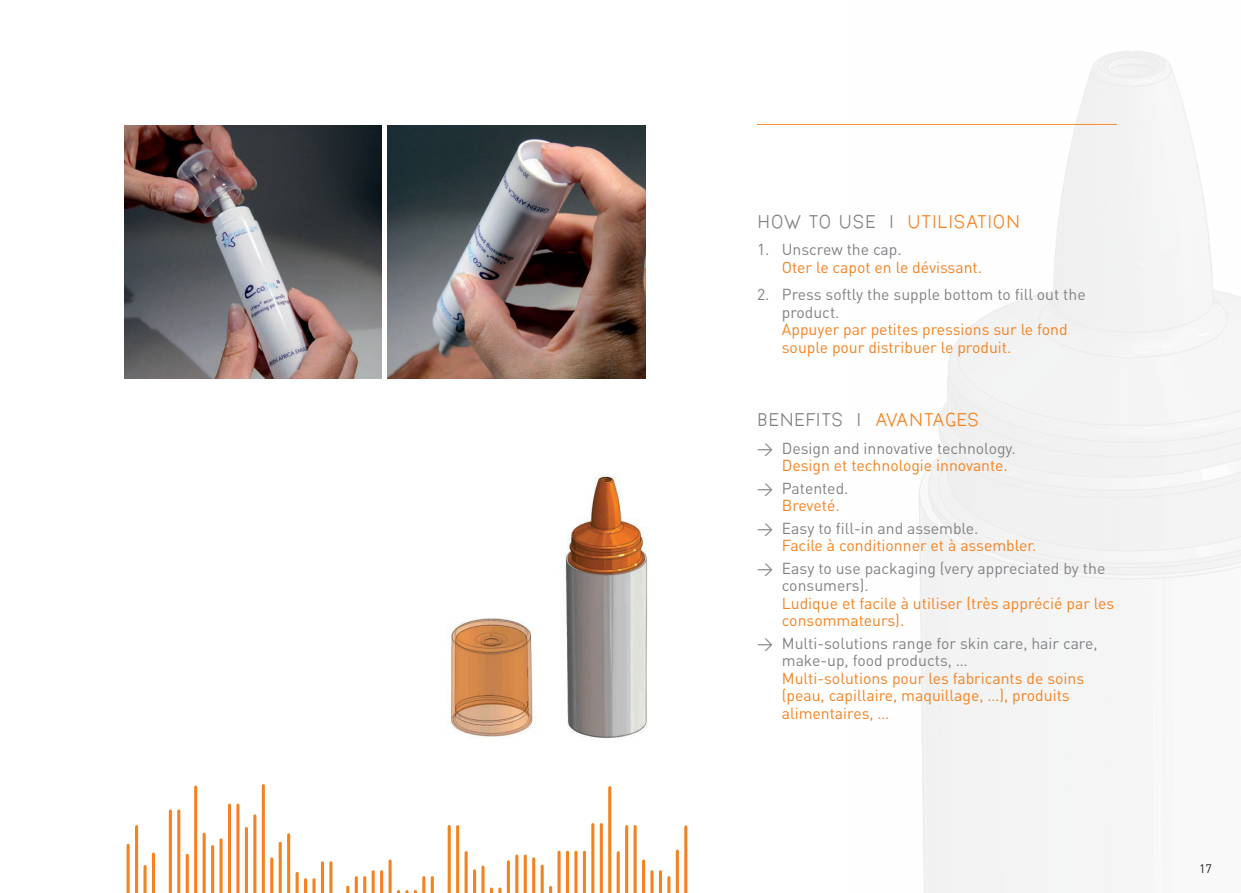
<style>
.page{position:relative;width:1241px;height:893px;background:#fff}
.page>*{position:absolute;margin:0;border:0;box-sizing:border-box;transform-origin:0 0}
.t1{font:20.12px "Bernur";color:#f58220}
.t2{font:20.12px "Bernur";color:#808285}
.t3{font:15.75px/17.5px "DIN";color:#f58220}
.t4{font:15.75px/17.5px "DIN";color:#808285}
.t5{font:12.25px "DIN";color:#231f20}
.s1{color:#808285}
.s2{color:#f58220}
</style>
<div class="page">
<img style="left:919px;top:51px;width:321px;height:842px">
<svg style="left:126px;top:845px;width:4px;height:48px"></svg>
<hr style="left:135px;top:827px;width:3px;height:66px;background:#f58220">
<hr style="left:143px;top:866px;width:3px;height:27px;background:#f58220">
<hr style="left:152px;top:854px;width:3px;height:39px;background:#f58220">
<hr style="left:169px;top:811px;width:3px;height:82px;background:#f58220">
<hr style="left:177px;top:811px;width:3px;height:82px;background:#f58220">
<hr style="left:186px;top:855px;width:3px;height:38px;background:#f58220">
<hr style="left:194px;top:787px;width:3px;height:106px;background:#f58220">
<svg style="left:202px;top:834px;width:4px;height:59px"></svg>
<hr style="left:211px;top:846px;width:3px;height:47px;background:#f58220">
<hr style="left:219px;top:840px;width:3px;height:53px;background:#f58220">
<hr style="left:228px;top:805px;width:3px;height:88px;background:#f58220">
<hr style="left:236px;top:805px;width:3px;height:88px;background:#f58220">
<hr style="left:245px;top:828px;width:3px;height:65px;background:#f58220">
<hr style="left:253px;top:816px;width:3px;height:77px;background:#f58220">
<hr style="left:262px;top:786px;width:3px;height:107px;background:#f58220">
<hr style="left:270px;top:859px;width:3px;height:34px;background:#f58220">
<svg style="left:278px;top:843px;width:4px;height:50px"></svg>
<hr style="left:287px;top:835px;width:3px;height:58px;background:#f58220">
<hr style="left:295px;top:873px;width:3px;height:20px;background:#f58220">
<svg style="left:304px;top:880px;width:11px;height:13px"></svg>
<hr style="left:321px;top:863px;width:3px;height:30px;background:#f58220">
<hr style="left:329px;top:863px;width:3px;height:30px;background:#f58220">
<svg style="left:346px;top:887px;width:3px;height:6px"></svg>
<hr style="left:684px;top:827px;width:3px;height:66px;background:#f58220">
<svg style="left:354px;top:878px;width:4px;height:15px"></svg>
<hr style="left:675px;top:851px;width:3px;height:42px;background:#f58220">
<hr style="left:363px;top:878px;width:3px;height:15px;background:#f58220">
<hr style="left:667px;top:878px;width:3px;height:15px;background:#f58220">
<hr style="left:371px;top:872px;width:3px;height:21px;background:#f58220">
<svg style="left:658px;top:872px;width:4px;height:21px"></svg>
<hr style="left:380px;top:872px;width:3px;height:21px;background:#f58220">
<hr style="left:650px;top:872px;width:3px;height:21px;background:#f58220">
<hr style="left:388px;top:861px;width:3px;height:32px;background:#f58220">
<hr style="left:642px;top:861px;width:3px;height:32px;background:#f58220">
<svg style="left:397px;top:891px;width:11px;height:2px"></svg>
<hr style="left:422px;top:878px;width:3px;height:15px;background:#f58220">
<svg style="left:430px;top:878px;width:4px;height:15px"></svg>
<hr style="left:447px;top:826px;width:3px;height:67px;background:#f58220">
<hr style="left:633px;top:826px;width:3px;height:67px;background:#f58220">
<hr style="left:456px;top:826px;width:3px;height:67px;background:#f58220">
<hr style="left:625px;top:826px;width:3px;height:67px;background:#f58220">
<hr style="left:464px;top:853px;width:3px;height:40px;background:#f58220">
<hr style="left:616px;top:853px;width:3px;height:40px;background:#f58220">
<hr style="left:473px;top:871px;width:3px;height:22px;background:#f58220">
<hr style="left:481px;top:867px;width:3px;height:26px;background:#f58220">
<svg style="left:490px;top:889px;width:11px;height:4px"></svg>
<svg style="left:506px;top:862px;width:4px;height:31px"></svg>
<hr style="left:515px;top:856px;width:3px;height:37px;background:#f58220">
<hr style="left:523px;top:856px;width:3px;height:37px;background:#f58220">
<hr style="left:532px;top:859px;width:3px;height:34px;background:#f58220">
<hr style="left:540px;top:866px;width:3px;height:27px;background:#f58220">
<svg style="left:549px;top:887px;width:3px;height:6px"></svg>
<hr style="left:557px;top:852px;width:3px;height:41px;background:#f58220">
<hr style="left:566px;top:852px;width:3px;height:41px;background:#f58220">
<hr style="left:574px;top:852px;width:3px;height:41px;background:#f58220">
<svg style="left:582px;top:852px;width:4px;height:41px"></svg>
<hr style="left:591px;top:824px;width:3px;height:69px;background:#f58220">
<hr style="left:599px;top:824px;width:3px;height:69px;background:#f58220">
<hr style="left:608px;top:788px;width:3px;height:105px;background:#f58220">
<hr style="left:756px;top:124px;width:360px;height:1px;background:#f58220">
<img style="left:565px;top:473px;width:83px;height:265px">
<img style="left:451px;top:618px;width:82px;height:119px">
<img style="left:388px;top:126px;width:257px;height:252px">
<img style="left:124px;top:126px;width:257px;height:252px">
<p class="t1" style="left:756px;top:211px;width:264px"><span class="s1">HOW TO USE I</span> UTILISATION</p>
<p class="t3" style="left:781px;top:240px;width:202px;text-indent:-25px"><span class="s1">1. Unscrew the cap.<br></span>Oter le capot en le dévissant.</p>
<p class="t3" style="left:781px;top:285px;width:305px;text-indent:-25px"><span class="s1">2. Press softly the supple bottom to fill out the product.<br></span>Appuyer par petites pressions sur le fond souple pour distribuer le produit.</p>
<p class="t2" style="left:756px;top:410px;width:224px">BENEFITS I <span class="s2">AVANTAGES</span></p>
<p class="t4" style="left:781px;top:439px;width:235px;text-indent:-25px">&gt; Design and innovative technology.<br><span class="s2">Design et technologie innovante.</span></p>
<p class="t4" style="left:781px;top:479px;width:68px;text-indent:-25px">&gt; Patented.<br><span class="s2">Breveté.</span></p>
<p class="t3" style="left:781px;top:519px;width:256px;text-indent:-25px"><span class="s1">&gt; Easy to fill-in and assemble.<br></span>Facile à conditionner et à assembler.</p>
<p class="t3" style="left:781px;top:559px;width:334px;text-indent:-25px"><span class="s1">&gt; Easy to use packaging (very appreciated by the consumers).<br></span>Ludique et facile à utiliser (très apprécié par les consommateurs).</p>
<p class="t3" style="left:781px;top:634px;width:317px;text-indent:-25px"><span class="s1">&gt; Multi-solutions range for skin care, hair care, make-up, food products, …<br></span>Multi-solutions pour les fabricants de soins (peau, capillaire, maquillage, …), produits alimentaires, …</p>
<p class="t5" style="left:1198px;top:860px;width:14px">17</p>
</div>
